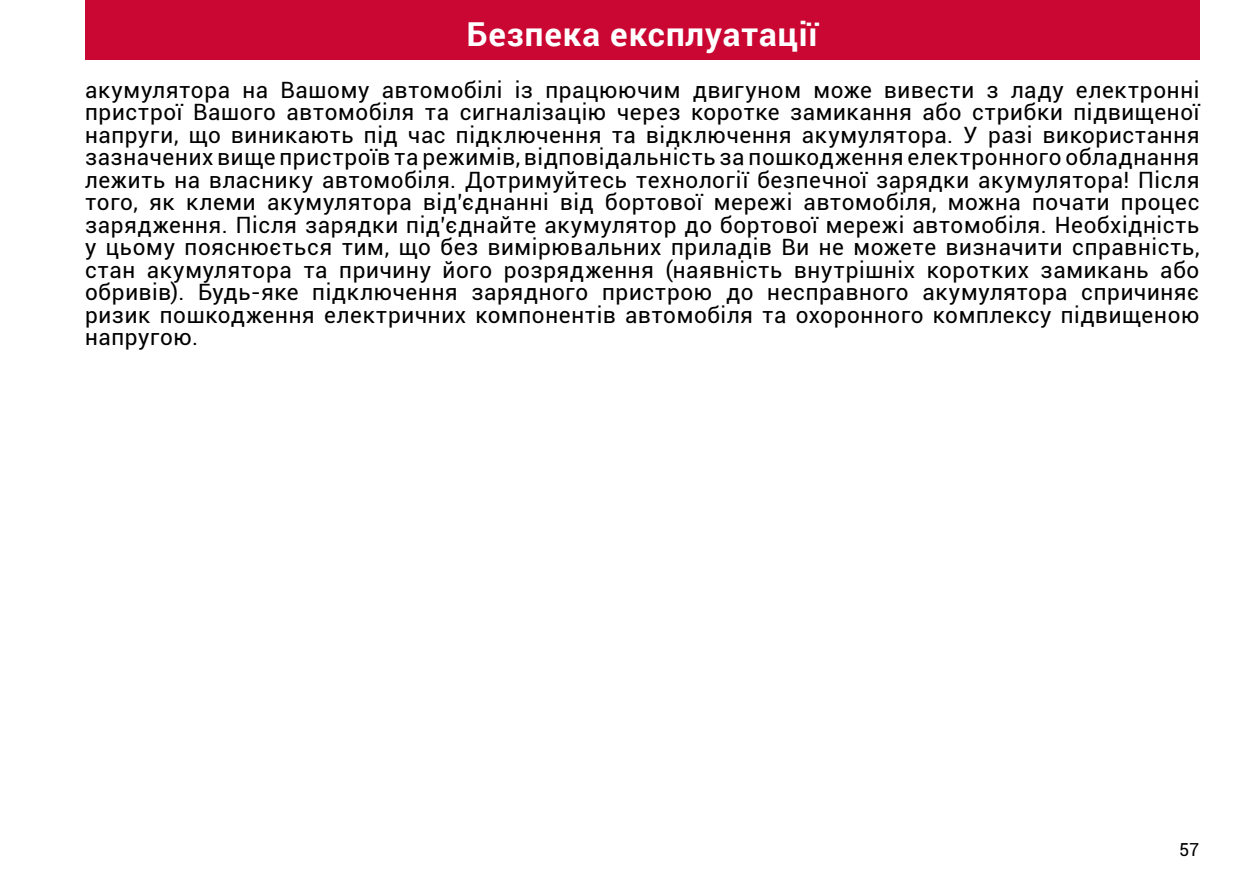
<style>
.page{position:relative;width:1259px;height:893px;background:#fff}
.page>*{position:absolute;margin:0;border:0;box-sizing:border-box;transform-origin:0 0}
.t1{font:700 33px "Roboto";letter-spacing:.03em;color:#fff}
.t2{font:22.5px/22.5px "Roboto";letter-spacing:.03em;color:#000;text-align:justify}
.t3{font:18px "Roboto";color:#000}
</style>
<div class="page">
<div style="left:85px;top:0;width:1114px;height:60px;background:#ca0733"></div>
<h1 class="t1" style="left:467px;top:15px;width:352px">Безпека експлуатації</h1>
<p class="t2" style="left:85px;top:78px;width:1116px">акумулятора на Вашому автомобілі із працюючим двигуном може вивести з ладу електронні пристрої Вашого автомобіля та сигналізацію через коротке замикання або стрибки підвищеної напруги, що виникають під час підключення та відключення акумулятора. У разі використання зазначених вище пристроїв та режимів, відповідальність за пошкодження електронного обладнання лежить на власнику автомобіля. Дотримуйтесь технології безпечної зарядки акумулятора! Після того, як клеми акумулятора від’єднанні від бортової мережі автомобіля, можна почати процес зарядження. Після зарядки під’єднайте акумулятор до бортової мережі автомобіля. Необхідність у цьому пояснюється тим, що без вимірювальних приладів Ви не можете визначити справність, стан акумулятора та причину його розрядження (наявність внутрішніх коротких замикань або обривів). Будь-яке підключення зарядного пристрою до несправного акумулятора спричиняє ризик пошкодження електричних компонентів автомобіля та охоронного комплексу підвищеною напругою.</p>
<p class="t3" style="left:1179px;top:837px;width:22px">57</p>
</div>
